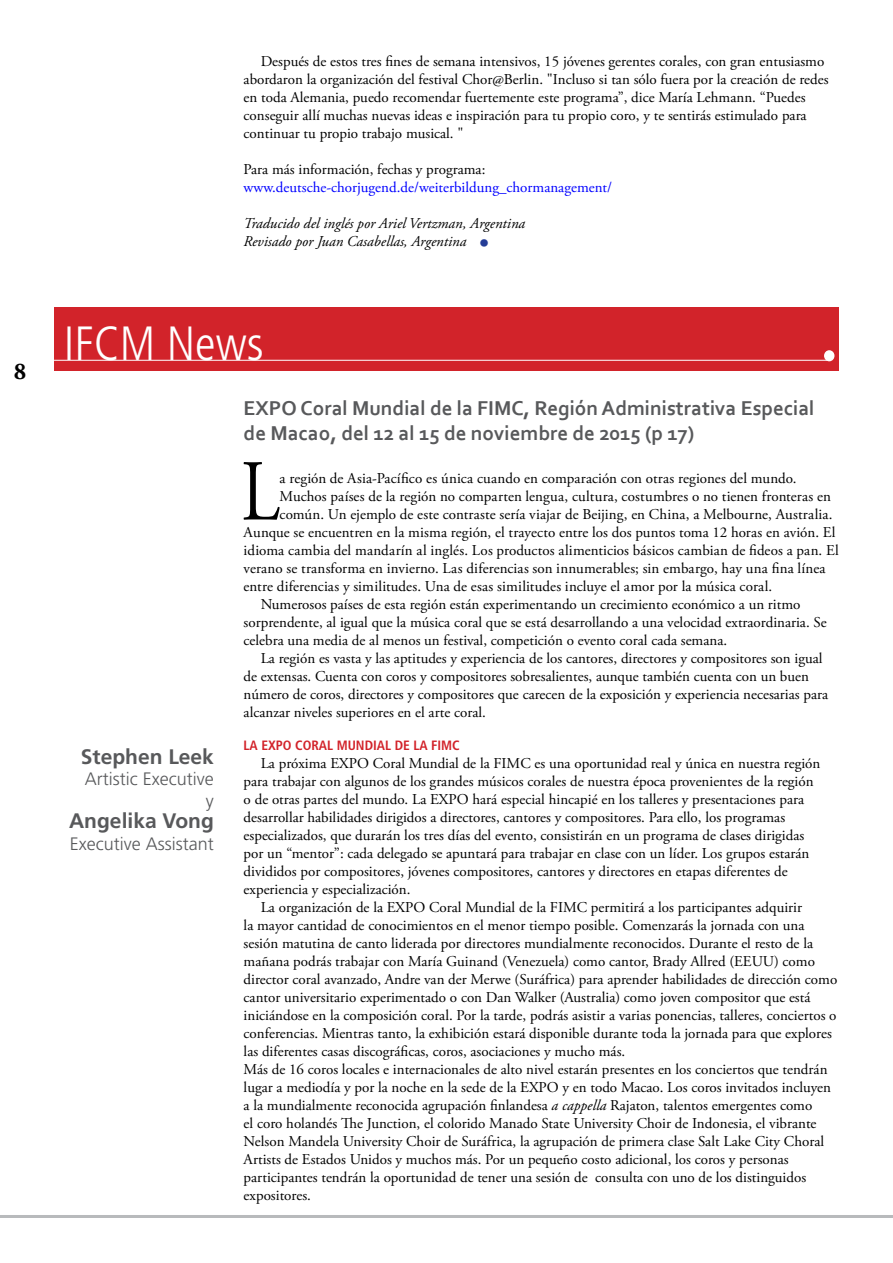
<style>
.page{position:relative;width:893px;height:1263px;background:#fff}
.page>*{position:absolute;margin:0;border:0;box-sizing:border-box;transform-origin:0 0}
.TextFirstLetter{font:86.55px "Adobe Garamond Pro";color:#000;scale:.8 1}
.t1{font:300 condensed 48px "Frutiger";color:#fff}
.t2{font:700 24px "Adobe Garamond Pro";color:#000}
.t3{font:700 21px/25.2px "Corbel";color:#58595b}
.t4{font:700 21px "Frutiger";color:#58595b}
.t5{font:300 18px "Frutiger";color:#58595b}
.TextIntended{font:15px/18px "Adobe Garamond Pro";color:#000}
.TextFirstLetter-2{font:15px "Adobe Garamond Pro";letter-spacing:.005em;color:#000}
.t6{font:italic 15px "Adobe Garamond Pro";color:#000}
.t7{font:15px "Adobe Garamond Pro";color:#00f}
.t8{font:700 condensed 13.5px "Frutiger";color:#d2232a}
.s1{font-size:27px;color:#243c96}
.s2{font-style:italic}
</style>
<div class="page">
<hr style="left:0;top:1215px;width:893px;height:3px;background:#b8babc">
<div style="left:54px;top:308px;width:785px;height:63px;background:#d2232a"></div>
<hr style="left:54px;top:360px;width:775px;height:1px;background:#fff">
<div style="left:825px;top:351px;width:9px;height:10px;background:#fff;border-radius:50%"></div>
<div style="left:824px;top:350px;width:10px;height:11px;border:2px solid #fff;border-radius:50%"></div>
<p class="t2" style="left:14px;top:357px;width:14px">8</p>
<p class="TextIntended" style="left:244px;top:53px;width:586px;text-indent:17px">Después de estos tres fines de semana intensivos, 15 jóvenes gerentes corales, con gran entusiasmo abordaron la organización del festival Chor@Berlin. "Incluso si tan sólo fuera por la creación de redes en toda Alemania, puedo recomendar fuertemente este programa”, dice María Lehmann. “Puedes conseguir allí muchas nuevas ideas e inspiración para tu propio coro, y te sentirás estimulado para continuar tu propio trabajo musical. "</p>
<p class="TextIntended" style="left:244px;top:161px;width:243px">Para más información, fechas y programa:</p>
<p class="t7" style="left:244px;top:178px;width:370px">www.deutsche-chorjugend.de/weiterbildung_chormanagement/</p>
<p class="t6" style="left:244px;top:214px;width:283px">Traducido del inglés por Ariel Vertzman, Argentina</p>
<p class="t6" style="left:244px;top:232px;width:246px">Revisado por Juan Casabellas, Argentina <span class="s1">•</span></p>
<p class="t1" style="left:64px;top:316px;width:201px">IFCM News</p>
<p class="t4" style="left:81px;top:744px;width:135px">Stephen Leek</p>
<p class="t5" style="left:85px;top:769px;width:130px">Artistic Executive</p>
<p class="t5" style="left:206px;top:791px;width:9px">y</p>
<p class="t4" style="left:69px;top:808px;width:146px">Angelika Vong</p>
<p class="t5" style="left:70px;top:833px;width:145px">Executive Assistant</p>
<p class="t3" style="left:244px;top:395px;width:572px">EXPO Coral Mundial de la FIMC, Región Administrativa Especial de Macao, del 12 al 15 de noviembre de 2015 (p 17)</p>
<p class="TextFirstLetter" style="left:241px;top:440px;width:49px">L</p>
<p class="TextFirstLetter-2" style="left:280px;top:470px;width:518px">a región de Asia-Pacífico es única cuando en comparación con otras regiones del mundo.</p>
<p class="TextFirstLetter-2" style="left:280px;top:488px;width:553px">Muchos países de la región no comparten lengua, cultura, costumbres o no tienen fronteras en</p>
<p class="TextFirstLetter-2" style="left:280px;top:506px;width:555px">común. Un ejemplo de este contraste sería viajar de Beijing, en China, a Melbourne, Australia.</p>
<p class="TextFirstLetter-2" style="left:244px;top:524px;width:593px">Aunque se encuentren en la misma región, el trayecto entre los dos puntos toma 12 horas en avión. El</p>
<p class="TextFirstLetter-2" style="left:244px;top:542px;width:597px">idioma cambia del mandarín al inglés. Los productos alimenticios básicos cambian de fideos a pan. El</p>
<p class="TextFirstLetter-2" style="left:244px;top:560px;width:583px">verano se transforma en invierno. Las diferencias son innumerables; sin embargo, hay una fina línea</p>
<p class="TextFirstLetter-2" style="left:244px;top:578px;width:530px">entre diferencias y similitudes. Una de esas similitudes incluye el amor por la música coral.</p>
<p class="TextIntended" style="left:244px;top:596px;width:584px;text-indent:17px">Numerosos países de esta región están experimentando un crecimiento económico a un ritmo sorprendente, al igual que la música coral que se está desarrollando a una velocidad extraordinaria. Se celebra una media de al menos un festival, competición o evento coral cada semana.</p>
<p class="TextIntended" style="left:244px;top:650px;width:586px;text-indent:17px">La región es vasta y las aptitudes y experiencia de los cantores, directores y compositores son igual de extensas. Cuenta con coros y compositores sobresalientes, aunque también cuenta con un buen número de coros, directores y compositores que carecen de la exposición y experiencia necesarias para alcanzar niveles superiores en el arte coral.</p>
<p class="t8" style="left:244px;top:737px;width:218px">LA EXPO CORAL MUNDIAL DE LA FIMC</p>
<p class="TextIntended" style="left:244px;top:755px;width:578px;text-indent:17px">La próxima EXPO Coral Mundial de la FIMC es una oportunidad real y única en nuestra región para trabajar con algunos de los grandes músicos corales de nuestra época provenientes de la región o de otras partes del mundo. La EXPO hará especial hincapié en los talleres y presentaciones para desarrollar habilidades dirigidos a directores, cantores y compositores. Para ello, los programas especializados, que durarán los tres días del evento, consistirán en un programa de clases dirigidas por un “mentor”: cada delegado se apuntará para trabajar en clase con un líder. Los grupos estarán divididos por compositores, jóvenes compositores, cantores y directores en etapas diferentes de experiencia y especialización.</p>
<p class="TextIntended" style="left:244px;top:899px;width:595px;text-indent:17px">La organización de la EXPO Coral Mundial de la FIMC permitirá a los participantes adquirir<br>la mayor cantidad de conocimientos en el menor tiempo posible. Comenzarás la jornada con una sesión matutina de canto liderada por directores mundialmente reconocidos. Durante el resto de la mañana podrás trabajar con María Guinand (Venezuela) como cantor, Brady Allred (EEUU) como director coral avanzado, Andre van der Merwe (Suráfrica) para aprender habilidades de dirección como cantor universitario experimentado o con Dan Walker (Australia) como joven compositor que está iniciándose en la composición coral. Por la tarde, podrás asistir a varias ponencias, talleres, conciertos o conferencias. Mientras tanto, la exhibición estará disponible durante toda la jornada para que explores las diferentes casas discográficas, coros, asociaciones y mucho más.</p>
<p class="TextIntended" style="left:244px;top:1061px;width:589px">Más de 16 coros locales e internacionales de alto nivel estarán presentes en los conciertos que tendrán lugar a mediodía y por la noche en la sede de la EXPO y en todo Macao. Los coros invitados incluyen a la mundialmente reconocida agrupación finlandesa <span class="s2">a cappella</span> Rajaton, talentos emergentes como<br>el coro holandés The Junction, el colorido Manado State University Choir de Indonesia, el vibrante Nelson Mandela University Choir de Suráfrica, la agrupación de primera clase Salt Lake City Choral Artists de Estados Unidos y muchos más. Por un pequeño costo adicional, los coros y personas participantes tendrán la oportunidad de tener una sesión de consulta con uno de los distinguidos expositores.</p>
</div>
